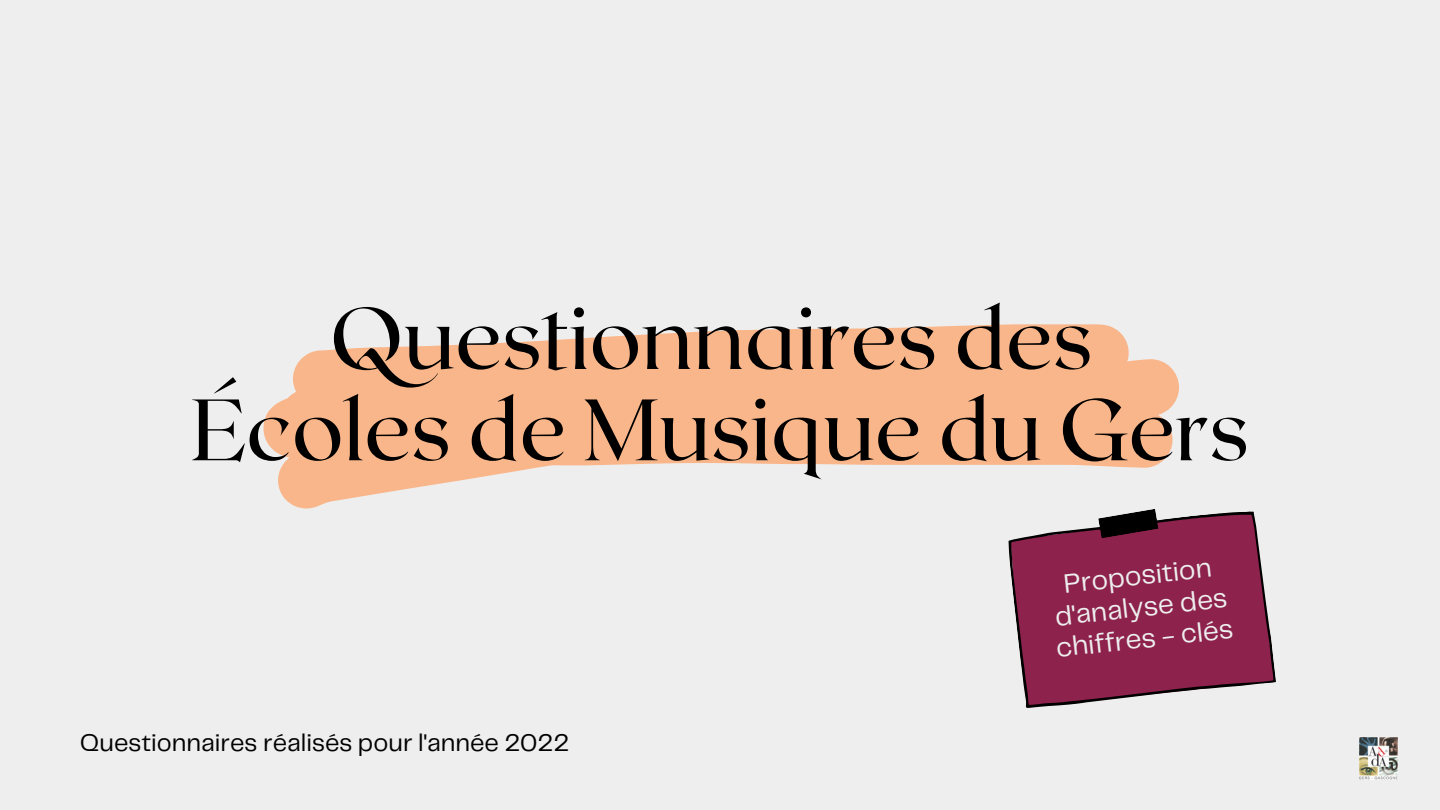
<style>
.page{position:relative;width:1440px;height:810px;background:#eee}
.page>*{position:absolute;margin:0;border:0;box-sizing:border-box;transform-origin:0 0}
.t1{font:86.8px "Roxborough CF";color:#000}
.t2{font:27.7px/31.6px "Telegraf";color:#eee;text-align:center}
.t3{font:25px "Telegraf";color:#000}
</style>
<div class="page">
<svg style="left:263px;top:324px;width:916px;height:184px;fill:#f9b68a"></svg>
<svg style="left:1009px;top:512px;width:267px;height:196px;fill:#8d224c"></svg>
<svg style="left:1098px;top:509px;width:61px;height:29px"></svg>
<img style="left:1359px;top:737px;width:38px;height:43px">
<p class="t1" style="left:330px;top:282px;width:764px">Questionnaires des</p>
<p class="t1" style="left:191px;top:373px;width:1060px">Écoles de Musique du Gers</p>
<p class="t3" style="left:80px;top:732px;width:491px">Questionnaires réalisés pour l'année 2022</p>
<p class="t2" style="left:1048px;top:571px;width:179px;rotate:-6deg">Proposition d'analyse des chiffres - clés</p>
</div>
